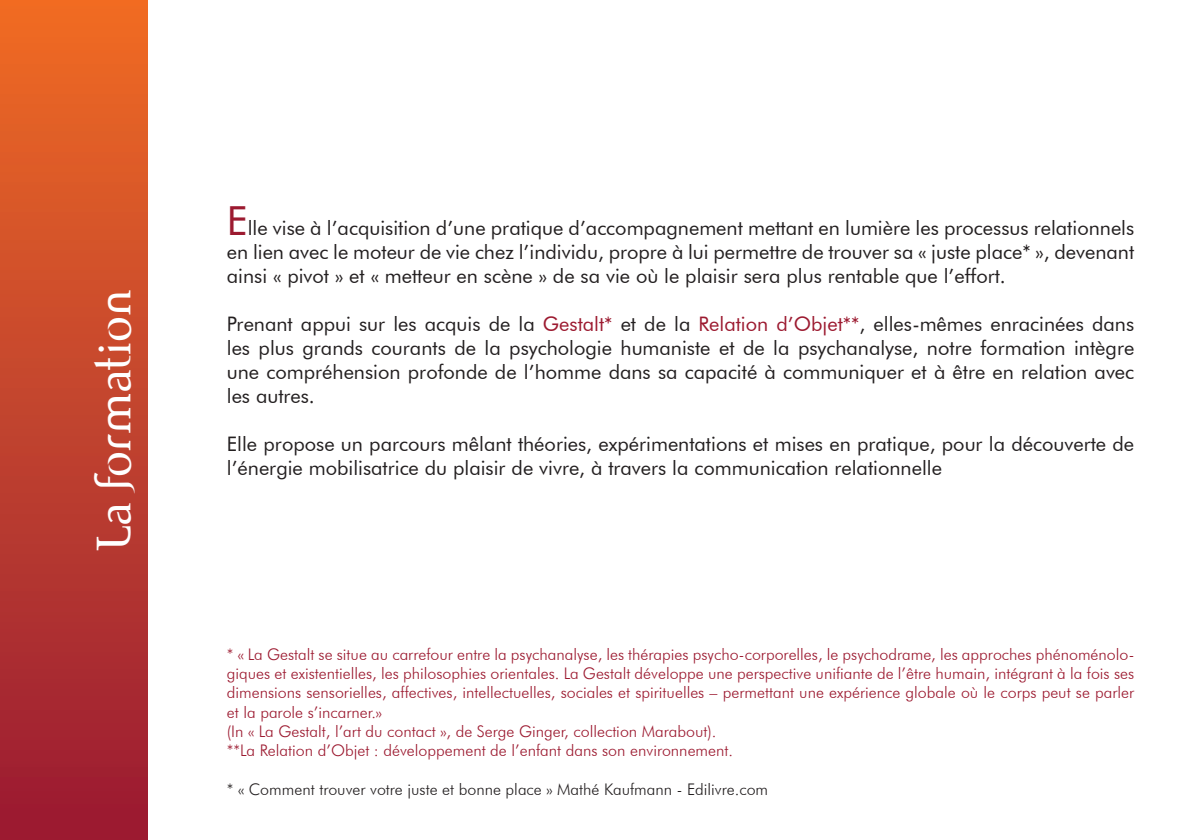
<style>
.page{position:relative;width:1191px;height:840px;background:#fff}
.page>*{position:absolute;margin:0;border:0;box-sizing:border-box;transform-origin:0 0}
.t1{font:48px "Agendia Std";color:#fff}
.t2{font:20px/24px "Futura BT";color:#231f20;text-align:justify}
.t3{font:300 16px/19.2px "Futura BT";color:#9c1a30;text-align:justify}
.t4{font:300 16px "Futura BT";color:#231f20}
.s1{font-size:40px;color:#9c1a30}
.s2{color:#9c1a30}
</style>
<div class="page">
<div style="left:0;top:0;width:147px;height:839px;background:linear-gradient(to bottom,#ef6c25,#981a34)"></div>
<p class="t1" style="left:85px;top:551px;width:264px;rotate:-90deg">La formation</p>
<p class="t2" style="left:227px;top:215px;width:909px"><span class="s1">E</span>lle vise à l’acquisition d’une pratique d’accompagnement mettant en lumière les processus relationnels en lien avec le moteur de vie chez l’individu, propre à lui permettre de trouver sa « juste place* », devenant ainsi « pivot » et « metteur en scène » de sa vie où le plaisir sera plus rentable que l’effort.</p>
<p class="t2" style="left:227px;top:311px;width:909px">Prenant appui sur les acquis de la <span class="s2">Gestalt*</span> et de la <span class="s2">Relation d’Objet**</span>, elles-mêmes enracinées dans les plus grands courants de la psychologie humaniste et de la psychanalyse, notre formation intègre une compréhension profonde de l’homme dans sa capacité à communiquer et à être en relation avec les autres.</p>
<p class="t2" style="left:227px;top:431px;width:909px">Elle propose un parcours mêlant théories, expérimentations et mises en pratique, pour la découverte de l’énergie mobilisatrice du plaisir de vivre, à travers la communication relationnelle</p>
<p class="t3" style="left:227px;top:644px;width:909px">* « La Gestalt se situe au carrefour entre la psychanalyse, les thérapies psycho-corporelles, le psychodrame, les approches phénoménolo&shy;giques et existentielles, les philosophies orientales. La Gestalt développe une perspective unifiante de l’être humain, intégrant à la fois ses dimensions sensorielles, affectives, intellectuelles, sociales et spirituelles – permettant une expérience globale où le corps peut se parler et la parole s’incarner.»</p>
<p class="t3" style="left:227px;top:721px;width:491px">(In « La Gestalt, l’art du contact », de Serge Ginger, collection Marabout).</p>
<p class="t3" style="left:227px;top:740px;width:508px">**La Relation d’Objet : développement de l’enfant dans son environnement.</p>
<p class="t4" style="left:227px;top:778px;width:543px">* « Comment trouver votre juste et bonne place » Mathé Kaufmann - Edilivre.com</p>
</div>
